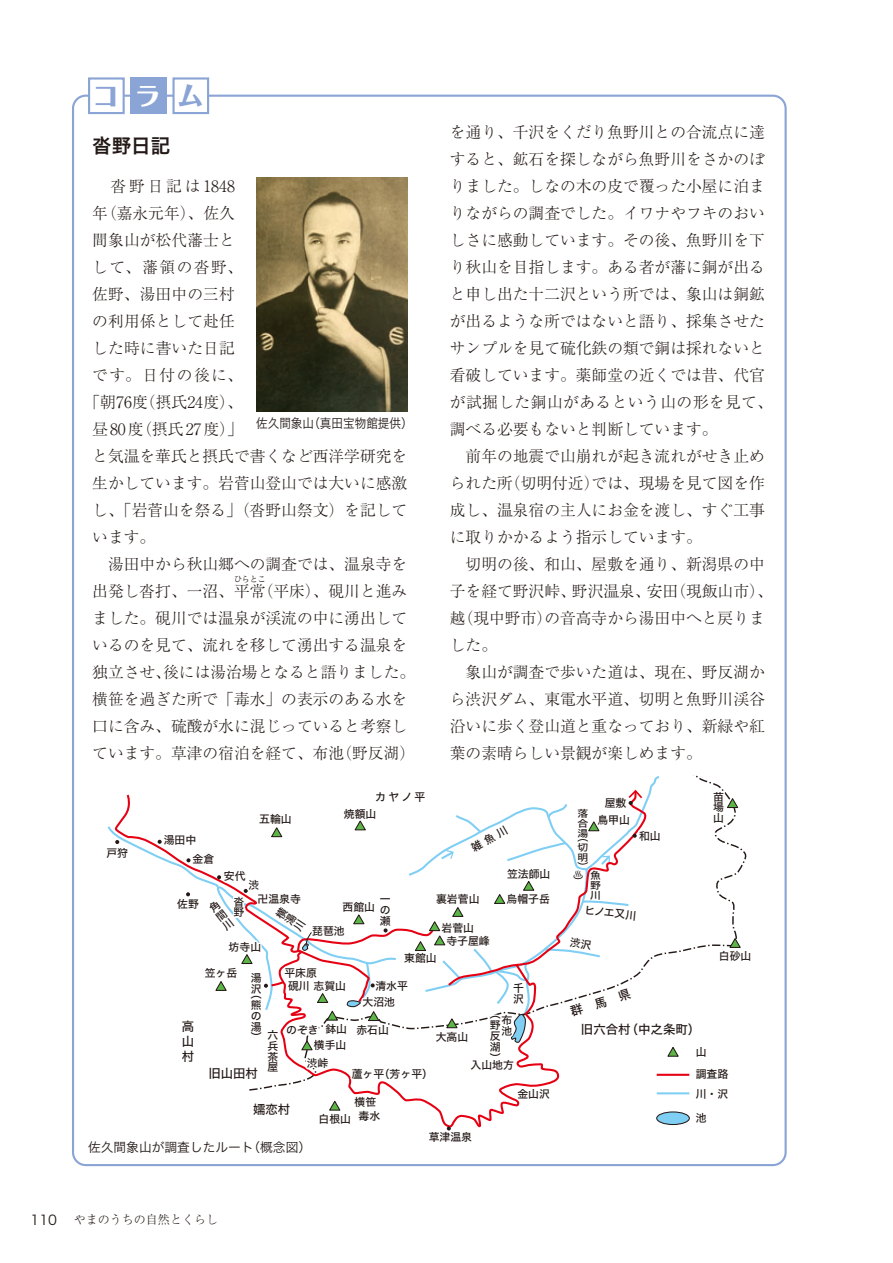
<style>
.page{position:relative;width:893px;height:1263px;background:#fff}
.page>*{position:absolute;margin:0;border:0;box-sizing:border-box;transform-origin:0 0}
.t1{font:800 26.25px "Folk Pro";color:#8aa4d5}
.t2{font:19.5px "Hira Kaku Std N W6";color:#231916}
.t3{font:300 15.75px/27px "Ryumin Pr 5";color:#231916}
.t4{font:300 15.75px "Ryumin Pr 5";letter-spacing:.175em;color:#231916}
.t5{font:13.5px "Hira Kaku Std N W3";color:#231916}
.t6{font:12.75px "Hira Kaku Std N W3";color:#231916}
.t7{font:12.75px "Hira Kaku Std N W3";color:#231916;scale:.91 1}
.t8{font:12.45px/14.9px "Hira Kaku Std N W5";color:#231916;text-align:justify}
.t9{font:300 12px "Ryumin Pr 5";color:#231916}
.t10{font:10.8px/10.8px "Hira Kaku Std N W5";color:#231916}
.t11{font:10.8px "Koz Go Pr 6 N";color:#231916}
.t12{font:9.75px/9.8px "Hira Kaku Std N W5";color:#231916;text-align:justify;scale:1.11 1}
.t13{font:9.6px/9.6px "Hira Kaku Std N W5";color:#231916;text-align:justify;scale:1.13 1}
.t14{font:300 7.8px "Ryumin Pr 5";color:#231916}
.s1{color:#fff}
</style>
<div class="page">
<img style="left:256px;top:178px;width:151px;height:234px">
<div style="left:88px;top:77px;width:37px;height:37px;background:#fff;border:2px solid #8aa4d5"></div>
<div style="left:130px;top:77px;width:37px;height:37px;background:#8aa4d5"></div>
<div style="left:172px;top:77px;width:37px;height:37px;background:#fff;border:2px solid #8aa4d5"></div>
<svg style="left:107px;top:775px;width:640px;height:356px"></svg>
<h1 class="t1" style="left:93px;top:73px;width:112px">コ<span class="s1">ラ</span>ム</h1>
<p class="t2" style="left:92px;top:130px;width:80px">沓野日記</p>
<p class="t4" style="left:92px;top:174px;width:144px">　沓野日記は1848</p>
<p class="t3" style="left:92px;top:198px;width:144px">年（嘉永元年）、佐久</p>
<p class="t3" style="left:92px;top:225px;width:144px">間象山が松代藩士と</p>
<p class="t3" style="left:92px;top:252px;width:152px">して、藩領の沓野、</p>
<p class="t3" style="left:92px;top:279px;width:144px">佐野、湯田中の三村</p>
<p class="t3" style="left:92px;top:306px;width:144px">の利用係として赴任</p>
<p class="t3" style="left:92px;top:333px;width:144px">した時に書いた日記</p>
<p class="t3" style="left:92px;top:360px;width:152px">です。日付の後に、</p>
<p class="t3" style="left:84px;top:387px;width:160px">「朝76度（摂氏24度）、</p>
<p class="t3" style="left:92px;top:414px;width:152px">昼 80度（摂氏 27度）」</p>
<p class="t3" style="left:92px;top:441px;width:316px">と気温を華氏と摂氏で書くなど西洋学研究を</p>
<p class="t3" style="left:92px;top:468px;width:316px">生かしています。岩菅山登山では大いに感激</p>
<p class="t3" style="left:92px;top:495px;width:316px">し、「岩菅山を祭る」（沓野山祭文）を記して</p>
<p class="t3" style="left:92px;top:522px;width:65px">います。</p>
<p class="t3" style="left:92px;top:549px;width:316px">　湯田中から秋山郷への調査では、温泉寺を</p>
<p class="t3" style="left:92px;top:576px;width:175px">出発し沓打、一沼、平常</p>
<p class="t7" style="left:256px;top:413px;width:174px">佐久間象山（真田宝物館提供）</p>
<p class="t14" style="left:234px;top:573px;width:33px">ひらとこ</p>
<p class="t3" style="left:92px;top:576px;width:324px;text-indent:165px">（平床）、硯川と進みました。硯川では温泉が渓流の中に湧出しているのを見て、流れを移して湧出する温泉を独立させ、後には湯治場となると語りました。横笹を過ぎた所で「毒水」の表示のある水を口に含み、硫酸が水に混じっていると考察しています。草津の宿泊を経て、布池（野反湖）</p>
<p class="t10" style="left:106px;top:847px;width:23px">戸狩</p>
<p class="t10" style="left:164px;top:835px;width:34px">湯田中</p>
<p class="t10" style="left:193px;top:854px;width:23px">金倉</p>
<p class="t10" style="left:259px;top:814px;width:34px">五輪山</p>
<p class="t10" style="left:375px;top:792px;width:51px">カヤノ平</p>
<p class="t10" style="left:344px;top:808px;width:34px">焼額山</p>
<p class="t3" style="left:450px;top:117px;width:324px">を通り、千沢をくだり魚野川との合流点に達すると、鉱石を探しながら魚野川をさかのぼりました。しなの木の皮で覆った小屋に泊まりながらの調査でした。イワナやフキのおいしさに感動しています。その後、魚野川を下り秋山を目指します。ある者が藩に銅が出ると申し出た十二沢という所では、象山は銅鉱が出るような所ではないと語り、採集させたサンプルを見て硫化鉄の類で銅は採れないと看破しています。薬師堂の近くでは昔、代官が試掘した銅山があるという山の形を見て、調べる必要もないと判断しています。<br>　前年の地震で山崩れが起き流れがせき止められた所（切明付近）では、現場を見て図を作成し、温泉宿の主人にお金を渡し、すぐ工事に取りかかるよう指示しています。<br>　切明の後、和山、屋敷を通り、新潟県の中子を経て野沢峠、野沢温泉、安田（現飯山市）、越（現中野市）の音高寺から湯田中へと戻りました。<br>　象山が調査で歩いた道は、現在、野反湖から渋沢ダム、東電水平道、切明と魚野川渓谷沿いに歩く登山道と重なっており、新緑や紅葉の素晴らしい景観が楽しめます。</p>
<p class="t13" style="left:577px;top:809px;width:11px">落合湯</p>
<p class="t13" style="left:577px;top:833px;width:11px">（切明）</p>
<p class="t10" style="left:605px;top:798px;width:23px">屋敷</p>
<p class="t10" style="left:597px;top:814px;width:34px">鳥甲山</p>
<p class="t10" style="left:639px;top:830px;width:23px">和山</p>
<p class="t10" style="left:713px;top:791px;width:12px;text-align:justify">苗場山</p>
<p class="t10" style="left:224px;top:871px;width:23px">安代</p>
<p class="t10" style="left:258px;top:878px;width:45px;line-height:13.6px;text-indent:-9px">渋<br>卍温泉寺</p>
<p class="t10" style="left:177px;top:898px;width:23px">佐野</p>
<p class="t10" style="left:234px;top:896px;width:12px">沓野</p>
<p class="t10" style="left:229px;top:942px;width:34px">坊寺山</p>
<p class="t10" style="left:380px;top:893px;width:12px;text-align:justify">一の瀬</p>
<p class="t10" style="left:343px;top:902px;width:34px">西館山</p>
<p class="t10" style="left:312px;top:926px;width:34px">琵琶池</p>
<p class="t10" style="left:507px;top:868px;width:45px">笠法師山</p>
<p class="t10" style="left:436px;top:893px;width:45px">裏岩菅山</p>
<p class="t10" style="left:507px;top:894px;width:45px">烏帽子岳</p>
<p class="t10" style="left:442px;top:922px;width:34px">岩菅山</p>
<p class="t10" style="left:404px;top:953px;width:34px">東館山</p>
<p class="t10" style="left:446px;top:935px;width:45px">寺子屋峰</p>
<p class="t8" style="left:182px;top:1019px;width:13px">高山村</p>
<p class="t10" style="left:205px;top:968px;width:34px">笠ヶ岳</p>
<p class="t10" style="left:288px;top:967px;width:60px;line-height:12.8px;text-indent:-4px">平床原<br>硯川志賀山</p>
<p class="t10" style="left:251px;top:972px;width:12px">湯沢</p>
<p class="t10" style="left:251px;top:989px;width:12px;text-align:justify">（熊の湯</p>
<p class="t10" style="left:251px;top:1031px;width:28px;line-height:9.6px;text-align:right">）六兵</p>
<p class="t10" style="left:267px;top:1051px;width:12px">茶屋</p>
<p class="t10" style="left:375px;top:980px;width:34px">清水平</p>
<p class="t10" style="left:362px;top:997px;width:34px">大沼池</p>
<p class="t10" style="left:314px;top:1021px;width:35px;line-height:15.8px;text-align:right">鉢山横手山</p>
<p class="t10" style="left:356px;top:1025px;width:34px">赤石山</p>
<p class="t10" style="left:286px;top:1025px;width:34px">のぞき</p>
<p class="t10" style="left:307px;top:1058px;width:23px">渋峠</p>
<p class="t8" style="left:208px;top:1066px;width:51px">旧山田村</p>
<p class="t10" style="left:352px;top:1069px;width:83px">蘆ヶ平（芳ヶ平）</p>
<p class="t8" style="left:253px;top:1102px;width:39px">嬬恋村</p>
<p class="t10" style="left:355px;top:1096px;width:23px">横笹</p>
<p class="t10" style="left:318px;top:1113px;width:34px">白根山</p>
<p class="t10" style="left:359px;top:1110px;width:23px">毒水</p>
<p class="t10" style="left:436px;top:1031px;width:34px">大高山</p>
<p class="t10" style="left:513px;top:983px;width:12px">千沢</p>
<p class="t10" style="left:490px;top:1009px;width:12px;text-align:justify">（野反湖）</p>
<p class="t10" style="left:502px;top:1014px;width:12px">布池</p>
<p class="t10" style="left:471px;top:1059px;width:45px">入山地方</p>
<p class="t10" style="left:517px;top:1089px;width:34px">金山沢</p>
<p class="t6" style="left:88px;top:1137px;width:225px">佐久間象山が調査したルート（概念図）</p>
<p class="t10" style="left:429px;top:1131px;width:45px">草津温泉</p>
<p class="t11" style="left:573px;top:869px;width:12px">♨</p>
<p class="t12" style="left:590px;top:871px;width:11px">魚野川</p>
<p class="t10" style="left:585px;top:905px;width:53px;rotate:6deg">ヒノエ又川</p>
<p class="t8" style="left:569px;top:1004px;width:63px;rotate:-17deg">群　馬　県</p>
<p class="t8" style="left:581px;top:1022px;width:121px">旧六合村（中之条町）</p>
<p class="t10" style="left:719px;top:951px;width:34px">白砂山</p>
<p class="t10" style="left:696px;top:1047px;width:12px">山</p>
<p class="t10" style="left:696px;top:1089px;width:34px">川・沢</p>
<p class="t10" style="left:696px;top:1113px;width:12px">池</p>
<p class="t10" style="left:696px;top:1069px;width:34px">調査路</p>
<p class="t5" style="left:30px;top:1209px;width:28px">110</p>
<p class="t9" style="left:74px;top:1210px;width:145px">やまのうちの自然とくらし</p>
</div>
